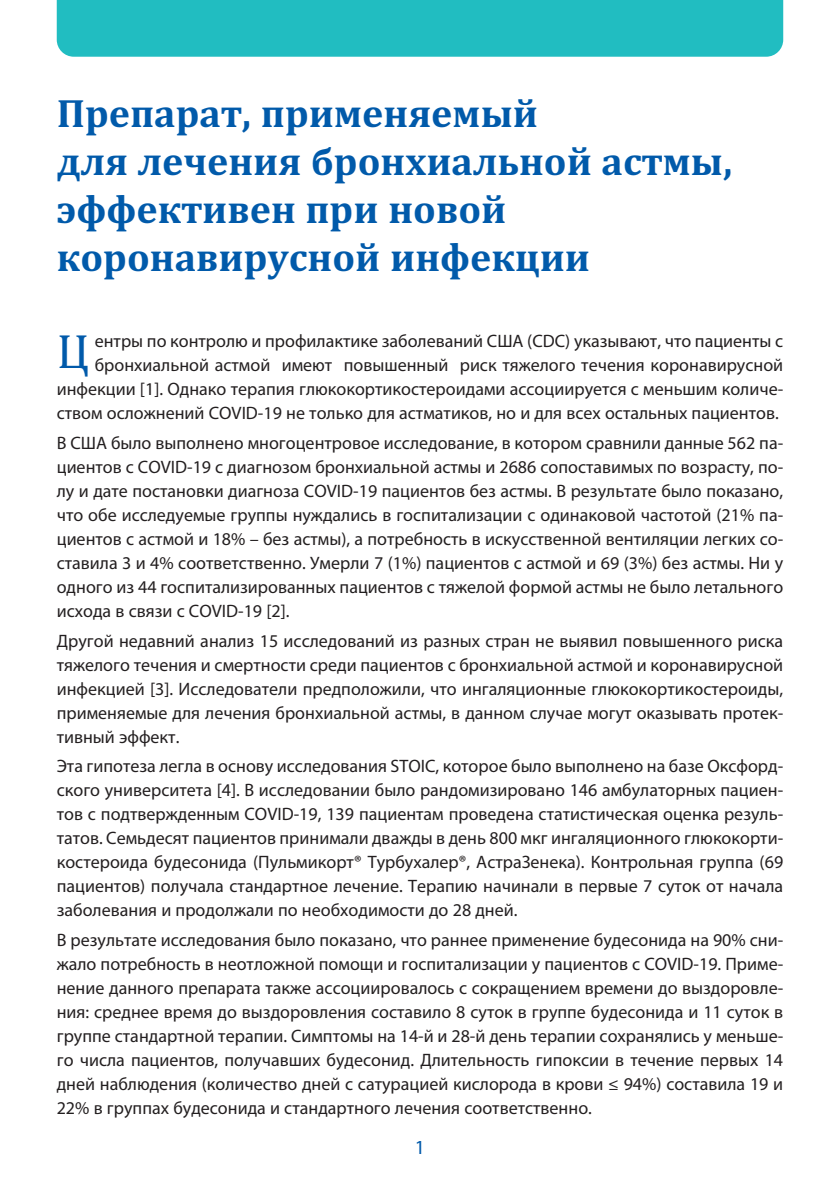
<style>
.page{position:relative;width:840px;height:1191px;background:#fff}
.page>*{position:absolute;margin:0;border:0;box-sizing:border-box;transform-origin:0 0}
.t1{font:48.8px "Cambria";color:#015aaa}
.t2{font:700 40px/48px "Cambria";color:#015aaa}
.t3{font:20px "Myriad Pro";color:#015aaa}
.t4{font:18px/24px "Myriad Pro";color:#231f20;text-align:justify}
</style>
<div class="page">
<div style="left:57px;top:0;width:725px;height:57px;background:#21bdc1"></div>
<h2 class="t2" style="left:57px;top:89px;width:676px">Препарат, применяемый<br>для лечения бронхиальной астмы, эффективен при новой коронавирусной инфекции</h2>
<p class="t4" style="left:57px;top:330px;width:727px;text-align:right">ентры по контролю и профилактике заболеваний США (CDC) указывают, что пациенты с бронхиальной астмой имеют повышенный риск тяжелого течения коронавирусной инфекции [1]. Однако терапия глюкокортикостероидами ассоциируется с меньшим количе&shy;ством осложнений COVID-19 не только для астматиков, но и для всех остальных пациентов.</p>
<p class="t4" style="left:57px;top:432px;width:727px">В США было выполнено многоцентровое исследование, в котором сравнили данные 562 па&shy;циентов с COVID-19 с диагнозом бронхиальной астмы и 2686 сопоставимых по возрасту, по&shy;лу и дате постановки диагноза COVID-19 пациентов без астмы. В результате было показано, что обе исследуемые группы нуждались в госпитализации с одинаковой частотой (21% па&shy;циентов с астмой и 18% – без астмы), а потребность в искусственной вентиляции легких со&shy;ставила 3 и 4% соответственно. Умерли 7 (1%) пациентов с астмой и 69 (3%) без астмы. Ни у одного из 44 госпитализированных пациентов с тяжелой формой астмы не было летального исхода в связи с COVID-19 [2].</p>
<p class="t4" style="left:57px;top:630px;width:727px">Другой недавний анализ 15 исследований из разных стран не выявил повышенного риска тяжелого течения и смертности среди пациентов с бронхиальной астмой и коронавирусной инфекцией [3]. Исследователи предположили, что ингаляционные глюкокортикостероиды, применяемые для лечения бронхиальной астмы, в данном случае могут оказывать протек&shy;тивный эффект.</p>
<p class="t4" style="left:57px;top:755px;width:727px">Эта гипотеза легла в основу исследования STOIC, которое было выполнено на базе Оксфорд&shy;ского университета [4]. В исследовании было рандомизировано 146 амбулаторных пациен&shy;тов с подтвержденным COVID-19, 139 пациентам проведена статистическая оценка резуль&shy;татов. Семьдесят пациентов принимали дважды в день 800 мкг ингаляционного глюкокорти&shy;костероида будесонида (Пульмикорт® Турбухалер®, АстраЗенека). Контрольная группа (69 пациентов) получала стандартное лечение. Терапию начинали в первые 7 суток от начала заболевания и продолжали по необходимости до 28 дней.</p>
<p class="t4" style="left:57px;top:929px;width:727px">В результате исследования было показано, что раннее применение будесонида на 90% сни&shy;жало потребность в неотложной помощи и госпитализации у пациентов с COVID-19. Приме&shy;нение данного препарата также ассоциировалось с сокращением времени до выздоровле&shy;ния: среднее время до выздоровления составило 8 суток в группе будесонида и 11 суток в группе стандартной терапии. Симптомы на 14-й и 28-й день терапии сохранялись у меньше&shy;го числа пациентов, получавших будесонид. Длительность гипоксии в течение первых 14 дней наблюдения (количество дней с сатурацией кислорода в крови ≤ 94%) составила 19 и 22% в группах будесонида и стандартного лечения соответственно.</p>
<p class="t3" style="left:414px;top:1140px;width:12px">1</p>
<h1 class="t1" style="left:57px;top:323px;width:34px">Ц</h1>
</div>
